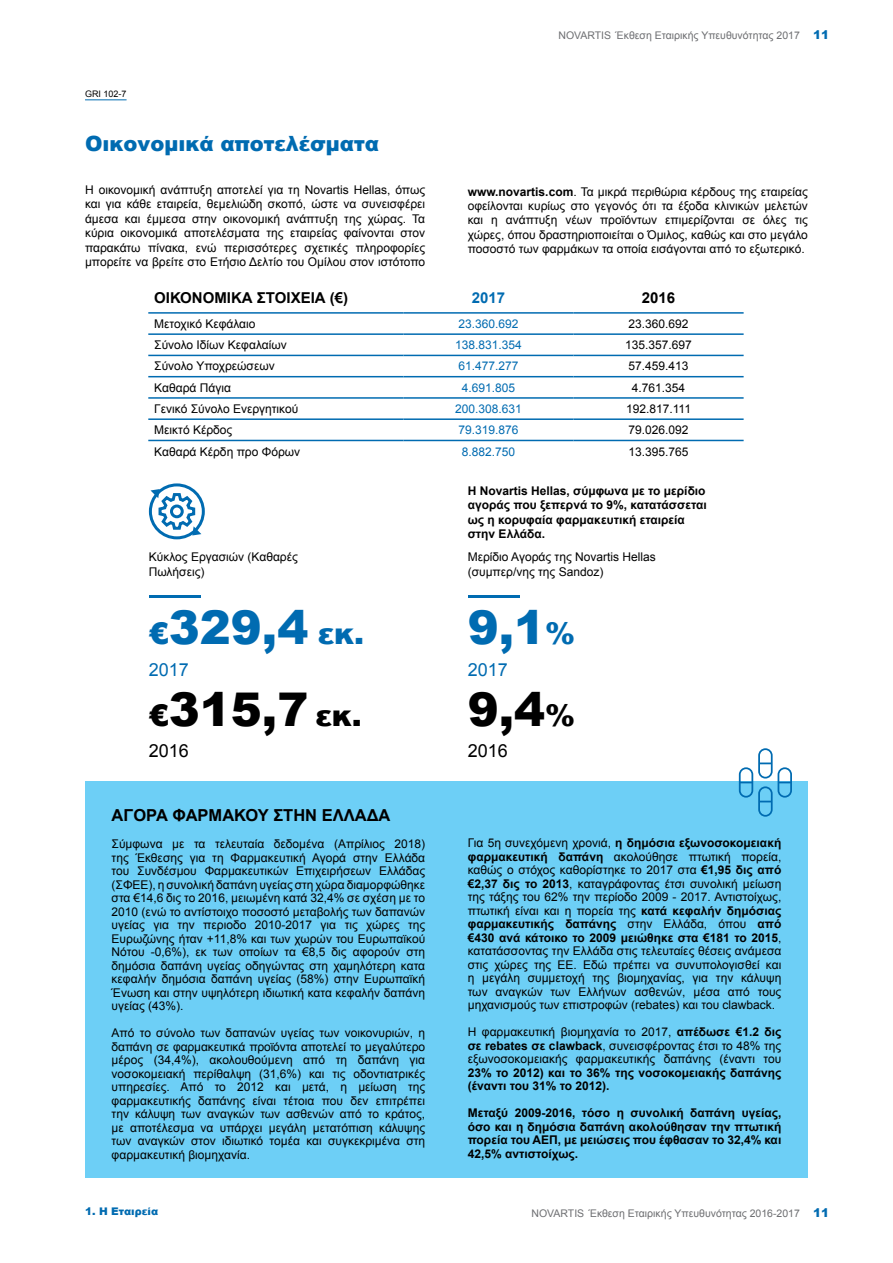
<style>
.page{position:relative;width:893px;height:1263px;background:#fff}
.page>*{position:absolute;margin:0;border:0;box-sizing:border-box;transform-origin:0 0}
.t1{font:900 46.5px "Arial";color:#006bb1}
.t2{font:900 46.5px "Arial";color:#000}
.t3{font:900 21px "Arial";color:#006bb1}
.t4{font:18px "Arial";color:#006bb1}
.t5{font:18px "Arial";color:#000}
.t6{font:700 16.5px "Arial";color:#000}
.t7{font:700 15px "Arial";color:#000}
.t8{font:700 15px "Arial";color:#006bb1}
.t9{font:12px/13.5px "Arial";color:#000;text-align:justify}
.t10{font:700 12px/14.4px "Arial";color:#000}
.t11{font:12px "Arial";color:#006bb1}
.t12{font:10.5px "Arial";color:#6d6e71}
.t13{font:900 10.5px "Arial";color:#006bb1}
.t14{font:9px "Arial";color:#000}
.s1{font-weight:900;font-size:12px;color:#006bb1}
.s2{font-weight:700}
.s3{font-size:30px}
</style>
<div class="page">
<hr style="left:148px;top:312px;width:255px;height:2px;background:#006bb1">
<hr style="left:573px;top:312px;width:171px;height:2px;background:#006bb1">
<hr style="left:148px;top:333px;width:255px;height:2px;background:#006bb1">
<hr style="left:573px;top:333px;width:171px;height:2px;background:#006bb1">
<hr style="left:148px;top:355px;width:255px;height:1px;background:#006bb1">
<hr style="left:573px;top:355px;width:171px;height:1px;background:#006bb1">
<hr style="left:148px;top:376px;width:255px;height:1px;background:#006bb1">
<hr style="left:573px;top:376px;width:171px;height:1px;background:#006bb1">
<hr style="left:148px;top:397px;width:255px;height:2px;background:#006bb1">
<hr style="left:573px;top:397px;width:171px;height:2px;background:#006bb1">
<hr style="left:148px;top:418px;width:255px;height:2px;background:#006bb1">
<hr style="left:573px;top:418px;width:171px;height:2px;background:#006bb1">
<hr style="left:148px;top:440px;width:255px;height:1px;background:#006bb1">
<hr style="left:573px;top:440px;width:171px;height:1px;background:#006bb1">
<hr style="left:403px;top:312px;width:170px;height:2px;background:#006bb1">
<hr style="left:403px;top:333px;width:170px;height:2px;background:#006bb1">
<hr style="left:403px;top:355px;width:170px;height:1px;background:#006bb1">
<hr style="left:403px;top:376px;width:170px;height:1px;background:#006bb1">
<hr style="left:403px;top:397px;width:170px;height:2px;background:#006bb1">
<hr style="left:403px;top:418px;width:170px;height:2px;background:#006bb1">
<hr style="left:403px;top:440px;width:170px;height:1px;background:#006bb1">
<hr style="left:85px;top:100px;width:42px;height:1px;background:#006bb1">
<hr style="left:149px;top:595px;width:52px;height:3px;background:#006bb1">
<hr style="left:468px;top:595px;width:52px;height:3px;background:#006bb1">
<div style="left:149px;top:483px;width:56px;height:56px;border:3px solid #006bb1;border-radius:50%"></div>
<svg style="left:151px;top:489px;width:50px;height:46px"></svg>
<div style="left:85px;top:782px;width:723px;height:396px;background:#6dcff6"></div>
<svg style="left:739px;top:748px;width:53px;height:69px"></svg>
<p class="t14" style="left:85px;top:88px;width:43px">GRI 102-7</p>
<p class="t12" style="left:558px;top:29px;width:272px">novartis Έκθεση Εταιρικής Υπευθυνότητας 2017 <span class="s1">11</span></p>
<h2 class="t3" style="left:85px;top:128px;width:296px">Οικονομικά αποτελέσματα</h2>
<p class="t9" style="left:85px;top:183px;width:342px;line-height:14.4px">Η οικονομική ανάπτυξη αποτελεί για τη Novartis Hellas, όπως και για κάθε εταιρεία, θεμελιώδη σκοπό, ώστε να συνεισφέρει άμεσα και έμμεσα στην οικονομική ανάπτυξη της χώρας. Τα κύρια οικονομικά αποτελέσματα της εταιρείας φαίνονται στον παρακάτω πίνακα, ενώ περισσότερες σχετικές πληροφορίες μπορείτε να βρείτε στο Ετήσιο Δελτίο του Ομίλου στον ιστότοπο</p>
<p class="t9" style="left:468px;top:184px;width:342px;line-height:14.4px"><span class="s2">www.novartis.com</span>. Τα μικρά περιθώρια κέρδους της εταιρείας οφείλονται κυρίως στο γεγονός ότι τα έξοδα κλινικών μελετών και η ανάπτυξη νέων προϊόντων επιμερίζονται σε όλες τις χώρες, όπου δραστηριοποιείται ο Όμιλος, καθώς και στο μεγάλο ποσοστό των φαρμάκων τα οποία εισάγονται από το εξωτερικό.</p>
<p class="t7" style="left:154px;top:288px;width:195px">ΟΙΚΟΝΟΜΙΚΑ ΣΤΟΙΧΕΙΑ (€)</p>
<p class="t8" style="left:472px;top:288px;width:35px">2017</p>
<p class="t7" style="left:642px;top:288px;width:35px">2016</p>
<p class="t9" style="left:154px;top:317px;width:103px">Μετοχικό Κεφάλαιο</p>
<p class="t11" style="left:458px;top:316px;width:62px">23.360.692</p>
<p class="t9" style="left:628px;top:317px;width:62px">23.360.692</p>
<p class="t9" style="left:154px;top:338px;width:134px">Σύνολο Ιδίων Κεφαλαίων</p>
<p class="t11" style="left:455px;top:337px;width:68px">138.831.354</p>
<p class="t9" style="left:625px;top:338px;width:68px">135.357.697</p>
<p class="t9" style="left:154px;top:360px;width:122px">Σύνολο Υποχρεώσεων</p>
<p class="t11" style="left:458px;top:358px;width:62px">61.477.277</p>
<p class="t9" style="left:628px;top:360px;width:62px">57.459.413</p>
<p class="t9" style="left:154px;top:381px;width:78px">Καθαρά Πάγια</p>
<p class="t11" style="left:462px;top:380px;width:55px">4.691.805</p>
<p class="t9" style="left:632px;top:381px;width:55px">4.761.354</p>
<p class="t9" style="left:154px;top:402px;width:146px">Γενικό Σύνολο Ενεργητικού</p>
<p class="t11" style="left:455px;top:401px;width:68px">200.308.631</p>
<p class="t9" style="left:626px;top:402px;width:66px">192.817.111</p>
<p class="t9" style="left:154px;top:423px;width:80px">Μεικτό Κέρδος</p>
<p class="t11" style="left:458px;top:422px;width:62px">79.319.876</p>
<p class="t9" style="left:628px;top:423px;width:62px">79.026.092</p>
<p class="t9" style="left:154px;top:445px;width:147px">Καθαρά Κέρδη προ Φόρων</p>
<p class="t11" style="left:462px;top:443px;width:55px">8.882.750</p>
<p class="t9" style="left:628px;top:445px;width:62px">13.395.765</p>
<p class="t10" style="left:468px;top:484px;width:241px">Η Νovartis Hellas, σύμφωνα με το μερίδιο αγοράς που ξεπερνά το 9%, κατατάσσεται ως η κορυφαία φαρμακευτική εταιρεία στην Ελλάδα.</p>
<p class="t9" style="left:149px;top:550px;width:151px;line-height:14.4px">Κύκλος Εργασιών (Καθαρές<br>Πωλήσεις)</p>
<p class="t9" style="left:468px;top:550px;width:190px;line-height:14.4px">Μερίδιο Αγοράς της Novartis Hellas (συμπερ/νης της Sandoz)</p>
<h1 class="t1" style="left:149px;top:594px;width:217px"><span class="s3">€</span>329,4 <span class="s3">εκ.</span></h1>
<h3 class="t4" style="left:149px;top:657px;width:42px">2017</h3>
<h1 class="t1" style="left:468px;top:594px;width:109px">9,1<span class="s3">%</span></h1>
<h3 class="t4" style="left:468px;top:657px;width:42px">2017</h3>
<h1 class="t2" style="left:149px;top:675px;width:214px"><span class="s3">€</span>315,7 <span class="s3">εκ.</span></h1>
<h3 class="t5" style="left:149px;top:739px;width:42px">2016</h3>
<h3 class="t6" style="left:112px;top:804px;width:24px">Αγορά</h3>
<h3 class="t6" style="left:173px;top:804px;width:13px">φαρμάκου</h3>
<h3 class="t6" style="left:273px;top:804px;width:12px">στην</h3>
<h3 class="t6" style="left:322px;top:804px;width:24px">Ελλάδα</h3>
<p class="t9" style="left:112px;top:837px;width:315px">Σύμφωνα με τα τελευταία δεδομένα (Απρίλιος 2018) της Έκθεσης για τη Φαρμακευτική Αγορά στην Ελλάδα του Συνδέσμου Φαρμακευτικών Επιχειρήσεων Ελλάδας (ΣΦΕΕ), η συνολική δαπάνη υγείας στη χώρα διαμορφώθηκε στα €14,6 δις το 2016, μειωμένη κατά 32,4% σε σχέση με το 2010 (ενώ το αντίστοιχο ποσοστό μεταβολής των δαπανών υγείας για την περιοδο 2010-2017 για τις χώρες της Ευρωζώνης ήταν +11,8% και των χωρών του Ευρωπαϊκού Νότου -0,6%), εκ των οποίων τα €8,5 δις αφορούν στη δημόσια δαπάνη υγείας οδηγώντας στη χαμηλότερη κατα κεφαλήν δημόσια δαπάνη υγείας (58%) στην Ευρωπαϊκή Ένωση και στην υψηλότερη ιδιωτική κατα κεφαλήν δαπάνη υγείας (43%).</p>
<p class="t9" style="left:112px;top:1026px;width:315px">Από το σύνολο των δαπανών υγείας των νοικονυριών, η δαπάνη σε φαρμακευτικά προϊόντα αποτελεί το μεγαλύτερο μέρος (34,4%), ακολουθούμενη από τη δαπάνη για νοσοκομειακή περίθαλψη (31,6%) και τις οδοντιατρικές υπηρεσίες. Από το 2012 και μετά, η μείωση της φαρμακευτικής δαπάνης είναι τέτοια που δεν επιτρέπει την κάλυψη των αναγκών των ασθενών από το κράτος, με αποτέλεσμα να υπάρχει μεγάλη μετατόπιση κάλυψης των αναγκών στον ιδιωτικό τομέα και συγκεκριμένα στη φαρμακευτική βιομηχανία.</p>
<p class="t13" style="left:85px;top:1204px;width:75px">1. Η Εταιρεία</p>
<h1 class="t2" style="left:468px;top:675px;width:109px">9,4<span class="s3">%</span></h1>
<h3 class="t5" style="left:468px;top:739px;width:42px">2016</h3>
<p class="t9" style="left:468px;top:836px;width:315px">Για 5η συνεχόμενη χρονιά, <span class="s2">η δημόσια εξωνοσοκομειακή φαρμακευτική δαπάνη</span> ακολούθησε πτωτική πορεία, καθώς ο στόχος καθορίστηκε το 2017 στα <span class="s2">€1,95 δις από €2,37 δις το 2013</span>, καταγράφοντας έτσι συνολική μείωση της τάξης του 62% την περίοδο 2009 - 2017. Αντιστοίχως, πτωτική είναι και η πορεία της <span class="s2">κατά κεφαλήν δημόσιας φαρμακευτικής δαπάνης</span> στην Ελλάδα, όπου <span class="s2">από €430 ανά κάτοικο το 2009 μειώθηκε στα €181 το 2015</span>, κατατάσσοντας την Ελλάδα στις τελευταίες θέσεις ανάμεσα στις χώρες της ΕΕ. Εδώ πρέπει να συνυπολογισθεί και η μεγάλη συμμετοχή της βιομηχανίας, για την κάλυψη των αναγκών των Ελλήνων ασθενών, μέσα από τους μηχανισμούς των επιστροφών (rebates) και του clawback.</p>
<p class="t9" style="left:468px;top:1025px;width:315px">Η φαρμακευτική βιομηχανία το 2017, <span class="s2">απέδωσε €1.2 δις σε rebates σε clawback</span>, συνεισφέροντας έτσι το 48% της εξωνοσοκομειακής φαρμακευτικής δαπάνης (έναντι του</p>
<p class="t10" style="left:468px;top:1066px;width:315px;line-height:13.5px">23% το 2012) και το 36% της νοσοκομειακής δαπάνης (έναντι του 31% το 2012).</p>
<p class="t10" style="left:468px;top:1107px;width:315px;line-height:13.6px;text-align:justify">Μεταξύ 2009-2016, τόσο η συνολική δαπάνη υγείας, όσο και η δημόσια δαπάνη ακολούθησαν την πτωτική πορεία του ΑΕΠ, με μειώσεις που έφθασαν το 32,4% και 42,5% αντιστοίχως.</p>
<p class="t12" style="left:532px;top:1207px;width:299px">novartis Έκθεση Εταιρικής Υπευθυνότητας 2016-2017 <span class="s1">11</span></p>
</div>
